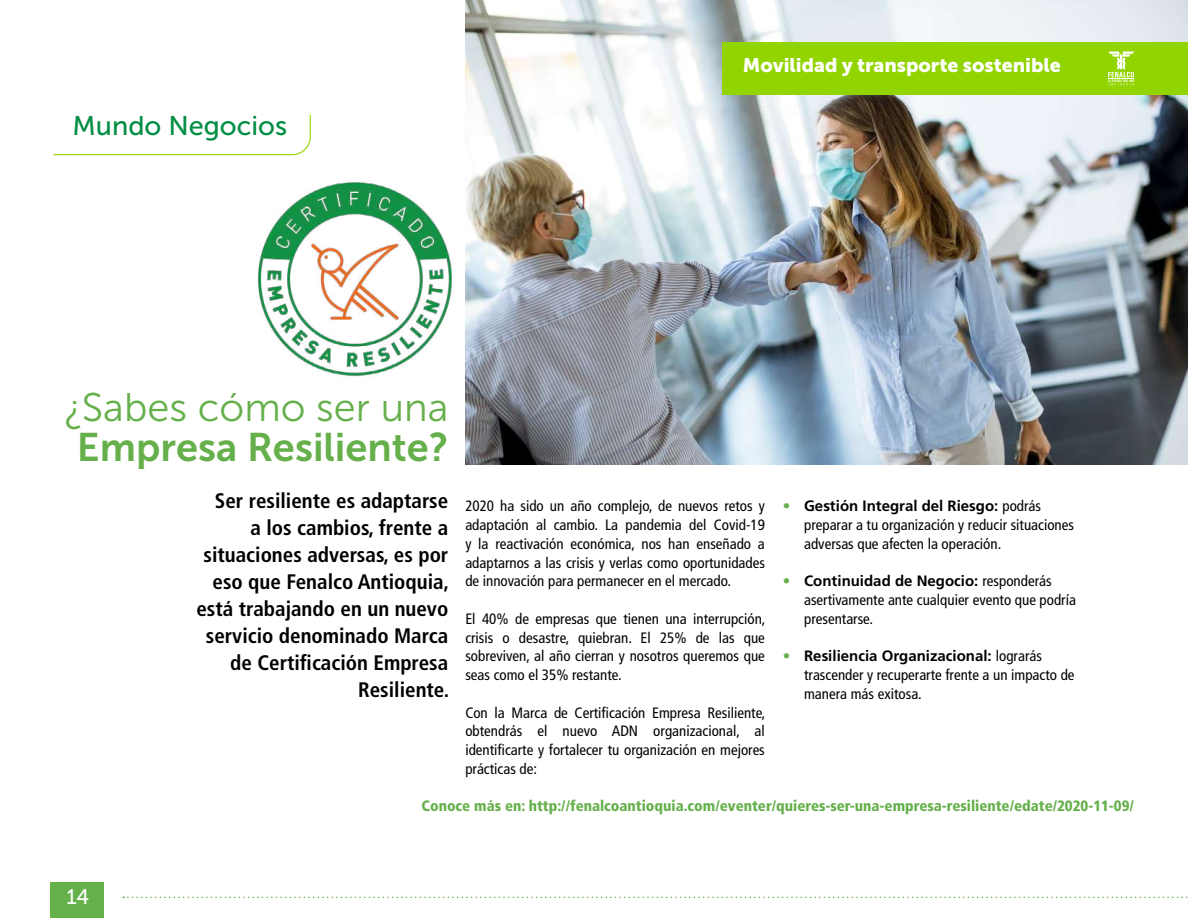
<style>
.page{position:relative;width:1188px;height:918px;background:#fff}
.page>*{position:absolute;margin:0;border:0;box-sizing:border-box;transform-origin:0 0}
.t1{font:39.75px "Museo Sans 700";color:#65b04b}
.t2{font:39.75px "Museo Sans 300";color:#65b04b}
.t3{font:27px "Museo Sans 500";color:#008e43}
.t4{font:700 condensed 21px/27px "Frutiger LT Std";color:#000;text-align:right}
.t5{font:21px "Museo Sans 500";color:#fff}
.t6{font:19.5px "Museo Sans 900";color:#fff}
.t7{font:condensed 15px/18.8px "Frutiger LT Std";color:#000;text-align:justify}
.t8{font:900 condensed 15px "Frutiger LT Std";color:#65b04b}
.s1{color:#65b04b}
.s2{font-weight:700;font-stretch:normal}
</style>
<div class="page">
<img style="left:465px;top:0;width:723px;height:464px">
<div style="left:51px;top:882px;width:53px;height:36px;background:#65b04b"></div>
<svg style="left:123px;top:897px;width:1065px;height:1px"></svg>
<svg style="left:53px;top:114px;width:258px;height:42px"></svg>
<img style="left:230px;top:154px;width:241px;height:249px">
<div style="left:723px;top:42px;width:465px;height:53px;background:#91d400"></div>
<svg style="left:1108px;top:52px;width:26px;height:34px"></svg>
<h2 class="t3" style="left:73px;top:111px;width:216px">Mundo Negocios</h2>
<h3 class="t6" style="left:743px;top:54px;width:319px">Movilidad y transporte sostenible</h3>
<h1 class="t2" style="left:64px;top:386px;width:385px">¿Sabes cómo ser una</h1>
<h1 class="t1" style="left:77px;top:425px;width:373px">Empresa Resiliente?</h1>
<h3 class="t4" style="left:196px;top:487px;width:254px">Ser resiliente es adaptarse<br>a los cambios, frente a situaciones adversas, es por eso que Fenalco Antioquia, está trabajando en un nuevo servicio denominado Marca de Certificación Empresa<br>Resiliente.</h3>
<p class="t7" style="left:465px;top:497px;width:301px">2020 ha sido un año complejo, de nuevos retos y adaptación al cambio. La pandemia del Covid-19 y la reactivación económica, nos han enseñado a adaptarnos a las crisis y verlas como oportunidades de innovación para permanecer en el mercado.</p>
<p class="t7" style="left:465px;top:609px;width:302px">El 40% de empresas que tienen una interrupción, crisis o desastre, quiebran. El 25% de las que sobreviven, al año cierran y nosotros queremos que seas como el 35% restante.</p>
<p class="t7" style="left:465px;top:703px;width:302px">Con la Marca de Certificación Empresa Resiliente, obtendrás el nuevo ADN organizacional, al identificarte y fortalecer tu organización en mejores prácticas de:</p>
<p class="t7" style="left:804px;top:497px;width:271px;text-align:left;text-indent:-21px"><span class="s1">•</span> <span class="s2">Gestión Integral del Riesgo:</span> podrás preparar a tu organización y reducir situaciones adversas que afecten la operación.</p>
<p class="t7" style="left:804px;top:572px;width:273px;text-align:left;text-indent:-21px"><span class="s1">•</span> <span class="s2">Continuidad de Negocio:</span> responderás asertivamente ante cualquier evento que podría presentarse.</p>
<p class="t7" style="left:804px;top:647px;width:272px;text-align:left;text-indent:-21px"><span class="s1">•</span> <span class="s2">Resiliencia Organizacional:</span> lograrás trascender y recuperarte frente a un impacto de manera más exitosa.</p>
<h3 class="t5" style="left:67px;top:885px;width:24px">14</h3>
<p class="t8" style="left:421px;top:797px;width:714px">Conoce más en: http://fenalcoantioquia.com/eventer/quieres-ser-una-empresa-resiliente/edate/2020-11-09/</p>
</div>
